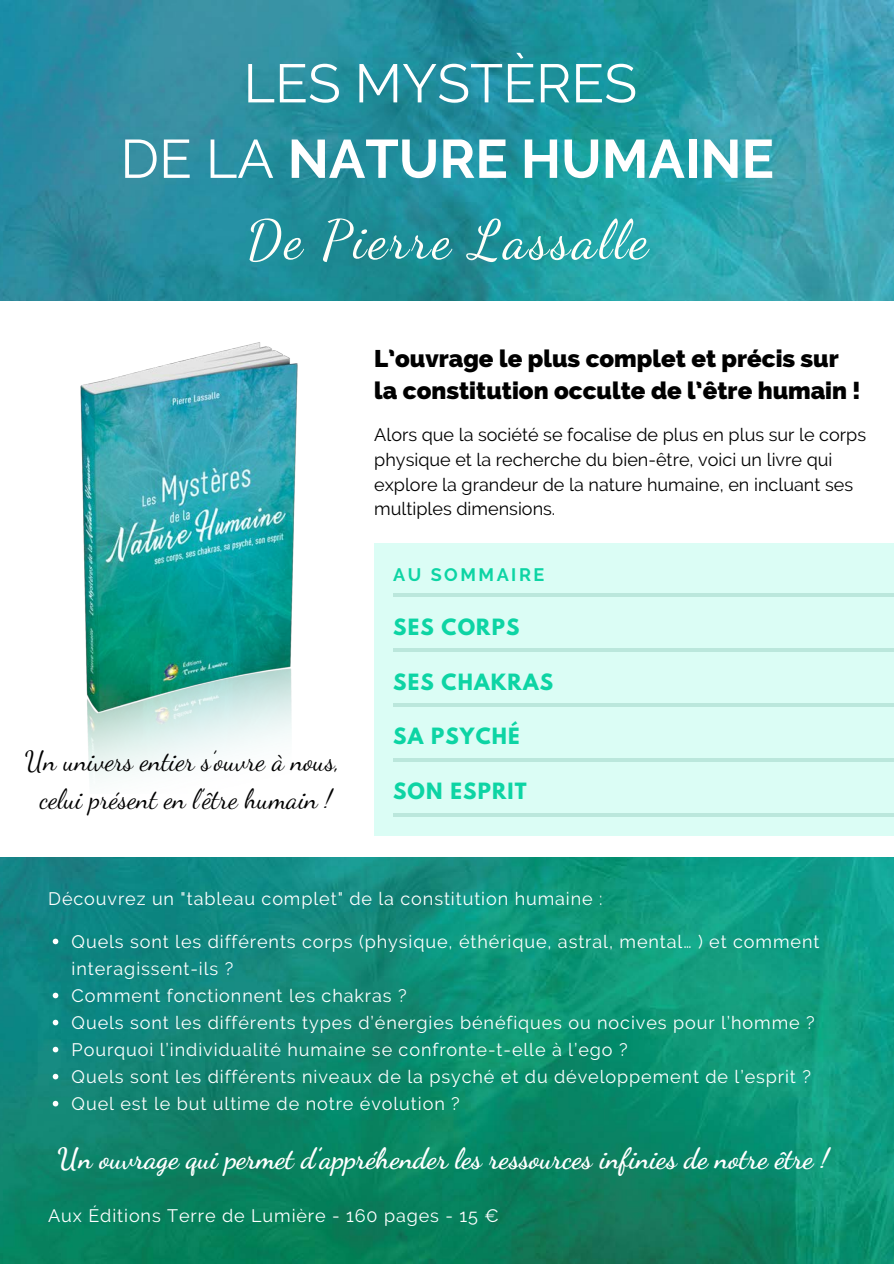
<style>
.page{position:relative;width:894px;height:1264px;background:#fff}
.page>*{position:absolute;margin:0;border:0;box-sizing:border-box;transform-origin:0 0}
.t1{font:54px/75.4px "Raleway";color:#fff;text-align:center}
.t2{font:54px "Dancing Script";letter-spacing:.05em;color:#fffff9}
.t3{font:700 28.5px "Dancing Script";color:#fff}
.t4{font:27px/37.2px "Dancing Script";color:#000;text-align:center}
.t5{font:800 24px/32.7px "Raleway";color:#000}
.t6{font:700 19.8px "League Spartan";letter-spacing:.06em;color:#0dd4a4}
.t7{font:18px/27px "Raleway";letter-spacing:.05em;color:#fff}
.t8{font:18px/24.8px "Raleway";color:#000}
.t9{font:700 18px "Raleway";letter-spacing:.14em;color:#0dd4a4}
.s1{font-weight:700}
</style>
<div class="page">
<img style="left:0;top:0;width:893px;height:1263px">
<div style="left:0;top:301px;width:893px;height:555px;background:#fff"></div>
<div style="left:374px;top:543px;width:519px;height:293px;background:#dbfdf5"></div>
<img style="left:48px;top:292px;width:275px;height:488px">
<hr style="left:393px;top:648px;width:500px;height:3px;background:#04664f">
<hr style="left:393px;top:703px;width:500px;height:3px;background:#04664f">
<hr style="left:393px;top:758px;width:500px;height:3px;background:#04664f">
<hr style="left:393px;top:593px;width:500px;height:4px;background:#bbe7dc">
<hr style="left:393px;top:813px;width:500px;height:3px;background:#04664f">
<svg style="left:53px;top:938px;width:5px;height:6px"></svg>
<svg style="left:53px;top:992px;width:5px;height:6px"></svg>
<svg style="left:53px;top:1019px;width:5px;height:6px"></svg>
<svg style="left:53px;top:1046px;width:5px;height:6px"></svg>
<svg style="left:53px;top:1073px;width:5px;height:6px"></svg>
<svg style="left:53px;top:1100px;width:5px;height:6px"></svg>
<h1 class="t1" style="left:120px;top:46px;width:655px">LES MYSTÈRES<br>DE LA <span class="s1">NATURE HUMAINE</span></h1>
<h1 class="t2" style="left:246px;top:208px;width:403px">De Pierre Lassalle</h1>
<h3 class="t5" style="left:374px;top:342px;width:487px">L’ouvrage le plus complet et précis sur la constitution occulte de l’être humain !</h3>
<p class="t8" style="left:374px;top:422px;width:493px">Alors que la société se focalise de plus en plus sur le corps physique et la recherche du bien-être, voici un livre qui explore la grandeur de la nature humaine, en incluant ses multiples dimensions.</p>
<p class="t9" style="left:393px;top:564px;width:153px">AU SOMMAIRE</p>
<p class="t6" style="left:393px;top:617px;width:128px">SES CORPS</p>
<h3 class="t4" style="left:25px;top:743px;width:317px">Un univers entier s’ouvre à nous, celui présent en l’être humain !</h3>
<p class="t6" style="left:393px;top:671px;width:161px">SES CHAKRAS</p>
<p class="t6" style="left:393px;top:726px;width:128px">SA PSYCHÉ</p>
<p class="t6" style="left:393px;top:781px;width:135px">SON ESPRIT</p>
<p class="t7" style="left:48px;top:884px;width:555px">Découvrez un "tableau complet" de la constitution humaine :</p>
<p class="t7" style="left:72px;top:927px;width:749px">Quels sont les différents corps (physique, éthérique, astral, mental… ) et comment interagissent-ils ?<br>Comment fonctionnent les chakras ?<br>Quels sont les différents types d’énergies bénéfiques ou nocives pour l’homme ?<br>Pourquoi l’individualité humaine se confronte-t-elle à l’ego ?<br>Quels sont les différents niveaux de la psyché et du développement de l’esprit ?<br>Quel est le but ultime de notre évolution ?</p>
<h2 class="t3" style="left:57px;top:1141px;width:773px">Un ouvrage qui permet d’appréhender les ressources infinies de notre être !</h2>
<p class="t7" style="left:48px;top:1201px;width:452px">Aux Éditions Terre de Lumière - 160 pages - 15 €</p>
</div>
